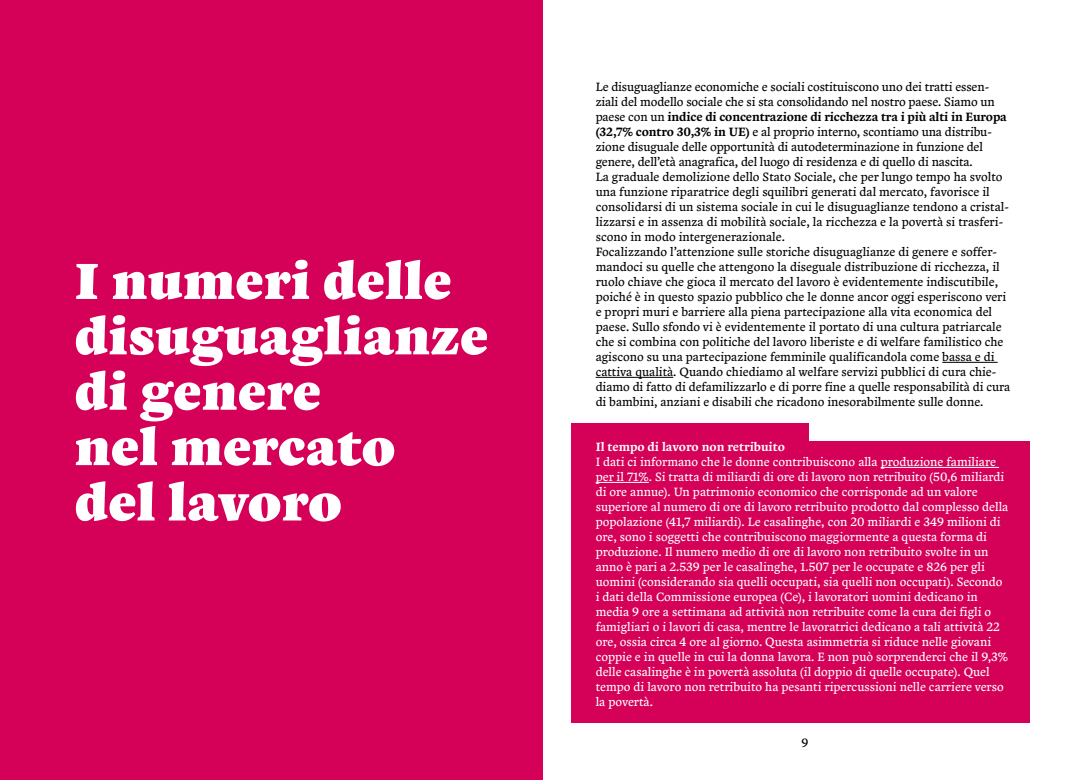
<style>
.page{position:relative;width:1085px;height:780px;background:#fff}
.page>*{position:absolute;margin:0;border:0;box-sizing:border-box;transform-origin:0 0}
.t1{font:900 52.62px/55.4px "Zenon";color:#fff}
.t2{font:12.5px/15px "Zenon";color:#000}
.t3{font:12.5px/15px "Zenon";color:#fff}
.t4{font:500 12.5px "Zenon";color:#fff}
.s1{font-weight:500}
</style>
<div class="page">
<div style="left:570px;top:441px;width:459px;height:282px;background:#d50057"></div>
<div style="left:570px;top:423px;width:238px;height:23px;background:#d50057"></div>
<hr style="left:942px;top:362px;width:55px;height:1px;background:#000">
<hr style="left:595px;top:377px;width:78px;height:1px;background:#000">
<hr style="left:880px;top:467px;width:118px;height:1px;background:#fff">
<hr style="left:595px;top:482px;width:53px;height:1px;background:#fff">
<div style="left:0;top:0;width:542px;height:780px;background:#d50057"></div>
<h1 class="t1" style="left:74px;top:253px;width:415px">I numeri delle disuguaglianze di genere<br>nel mercato del lavoro</h1>
<p class="t2" style="left:595px;top:79px;width:416px">Le disuguaglianze economiche e sociali costituiscono uno dei tratti essen&shy;ziali del modello sociale che si sta consolidando nel nostro paese. Siamo un paese con un <span class="s1">indice di concentrazione di ricchezza tra i più alti in Europa (32,7% contro 30,3% in UE)</span> e al proprio interno, scontiamo una distribu&shy;zione disuguale delle opportunità di autodeterminazione in funzione del genere, dell’età anagrafica, del luogo di residenza e di quello di nascita.<br>La graduale demolizione dello Stato Sociale, che per lungo tempo ha svolto una funzione riparatrice degli squilibri generati dal mercato, favorisce il consolidarsi di un sistema sociale in cui le disuguaglianze tendono a cristal&shy;lizzarsi e in assenza di mobilità sociale, la ricchezza e la povertà si trasferi&shy;scono in modo intergenerazionale.<br>Focalizzando l’attenzione sulle storiche disuguaglianze di genere e soffer&shy;mandoci su quelle che attengono la diseguale distribuzione di ricchezza, il ruolo chiave che gioca il mercato del lavoro è evidentemente indiscutibile, poiché è in questo spazio pubblico che le donne ancor oggi esperiscono veri e propri muri e barriere alla piena partecipazione alla vita economica del paese. Sullo sfondo vi è evidentemente il portato di una cultura patriarcale che si combina con politiche del lavoro liberiste e di welfare familistico che agiscono su una partecipazione femminile qualificandola come bassa e di cattiva qualità. Quando chiediamo al welfare servizi pubblici di cura chie&shy;diamo di fatto di defamilizzarlo e di porre fine a quelle responsabilità di cura di bambini, anziani e disabili che ricadono inesorabilmente sulle donne.</p>
<p class="t4" style="left:595px;top:439px;width:191px">Il tempo di lavoro non retribuito</p>
<p class="t3" style="left:595px;top:454px;width:414px">I dati ci informano che le donne contribuiscono alla produzione familiare per il 71%. Si tratta di miliardi di ore di lavoro non retribuito (50,6 miliardi di ore annue). Un patrimonio economico che corrisponde ad un valore superiore al numero di ore di lavoro retribuito prodotto dal complesso della popolazione (41,7 miliardi). Le casalinghe, con 20 miliardi e 349 milioni di ore, sono i soggetti che contribuiscono maggiormente a questa forma di produzione. Il numero medio di ore di lavoro non retribuito svolte in un anno è pari a 2.539 per le casalinghe, 1.507 per le occupate e 826 per gli uomini (considerando sia quelli occupati, sia quelli non occupati). Secondo i dati della Commissione europea (Ce), i lavoratori uomini dedicano in media 9 ore a settimana ad attività non retribuite come la cura dei figli o famigliari o i lavori di casa, mentre le lavoratrici dedicano a tali attività 22 ore, ossia circa 4 ore al giorno. Questa asimmetria si riduce nelle giovani coppie e in quelle in cui la donna lavora. E non può sorprenderci che il 9,3% delle casalinghe è in povertà assoluta (il doppio di quelle occupate). Quel tempo di lavoro non retribuito ha pesanti ripercussioni nelle carriere verso la povertà.</p>
<p class="t2" style="left:801px;top:735px;width:8px">9</p>
</div>
